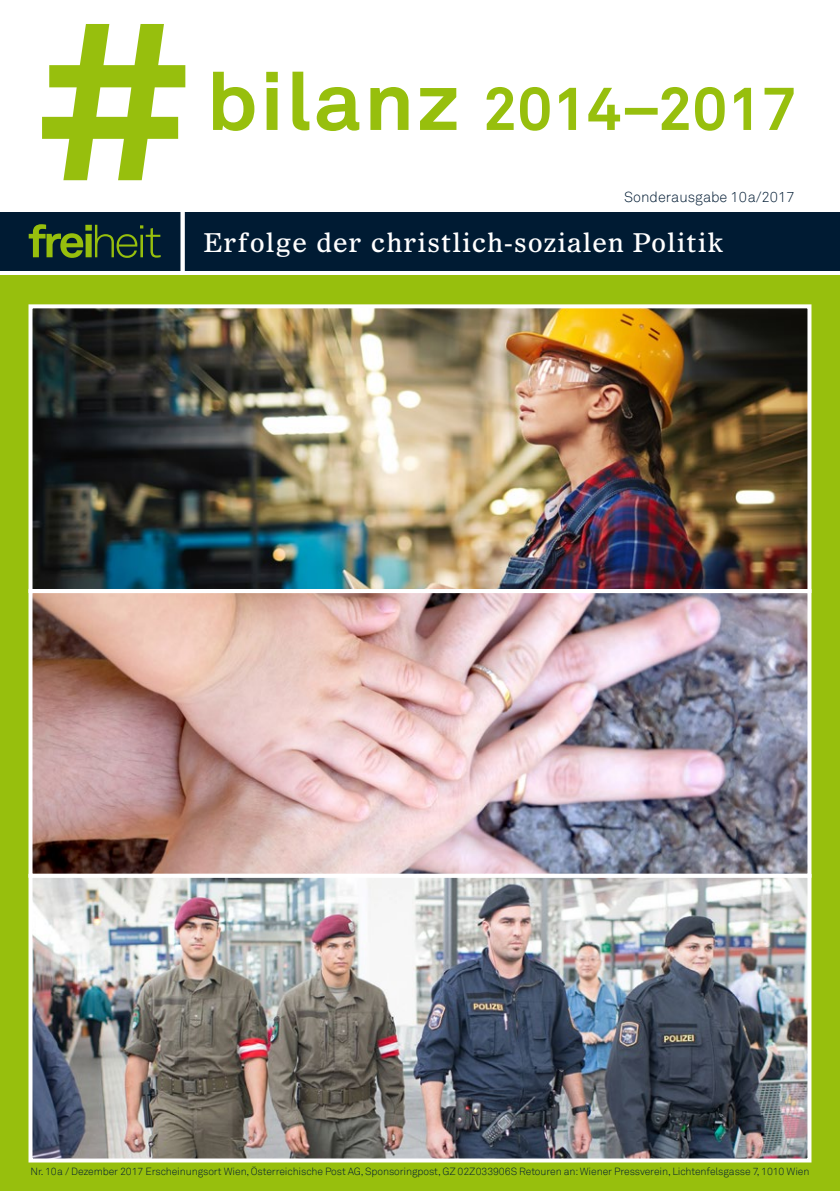
<style>
.page{position:relative;width:840px;height:1191px;background:#fff}
.page>*{position:absolute;margin:0;border:0;box-sizing:border-box;transform-origin:0 0}
.t1{font:700 224.8px "Akkurat";color:#97bf0d}
.t2{font:26px "Olympian";letter-spacing:.04em;color:#fff}
.t3{font:300 14.4px "Akkurat";color:#001b33}
.t4{font:300 10.4px "Akkurat";letter-spacing:-.01em;color:#001b33}
</style>
<div class="page">
<div style="left:0;top:275px;width:839px;height:916px;background:#97bf0d"></div>
<div style="left:0;top:212px;width:839px;height:59px;background:#001b33"></div>
<svg style="left:29px;top:224px;width:132px;height:34px"></svg>
<div style="left:180px;top:203px;width:5px;height:70px;background:#fff"></div>
<svg style="left:213px;top:72px;width:243px;height:59px"></svg>
<svg style="left:486px;top:87px;width:307px;height:44px"></svg>
<img style="left:33px;top:309px;width:773px;height:848px">
<div style="left:28px;top:304px;width:783px;height:289px;border:4px solid #fff"></div>
<div style="left:28px;top:589px;width:783px;height:288px;border:4px solid #fff"></div>
<div style="left:28px;top:874px;width:783px;height:288px;border:4px solid #fff"></div>
<h1 class="t1" style="left:28px;top:-41px;width:172px">#</h1>
<h3 class="t3" style="left:624px;top:189px;width:172px">Sonderausgabe 10a/2017</h3>
<h2 class="t2" style="left:203px;top:226px;width:521px">Erfolge der christlich-sozialen Politik</h2>
<p class="t4" style="left:30px;top:1165px;width:780px">Nr. 10a / Dezember 2017 Erscheinungsort Wien, Österreichische Post AG, Sponsoringpost, GZ 02Z033906S Retouren an: Wiener Pressverein, Lichtenfelsgasse 7, 1010 Wien</p>
</div>
